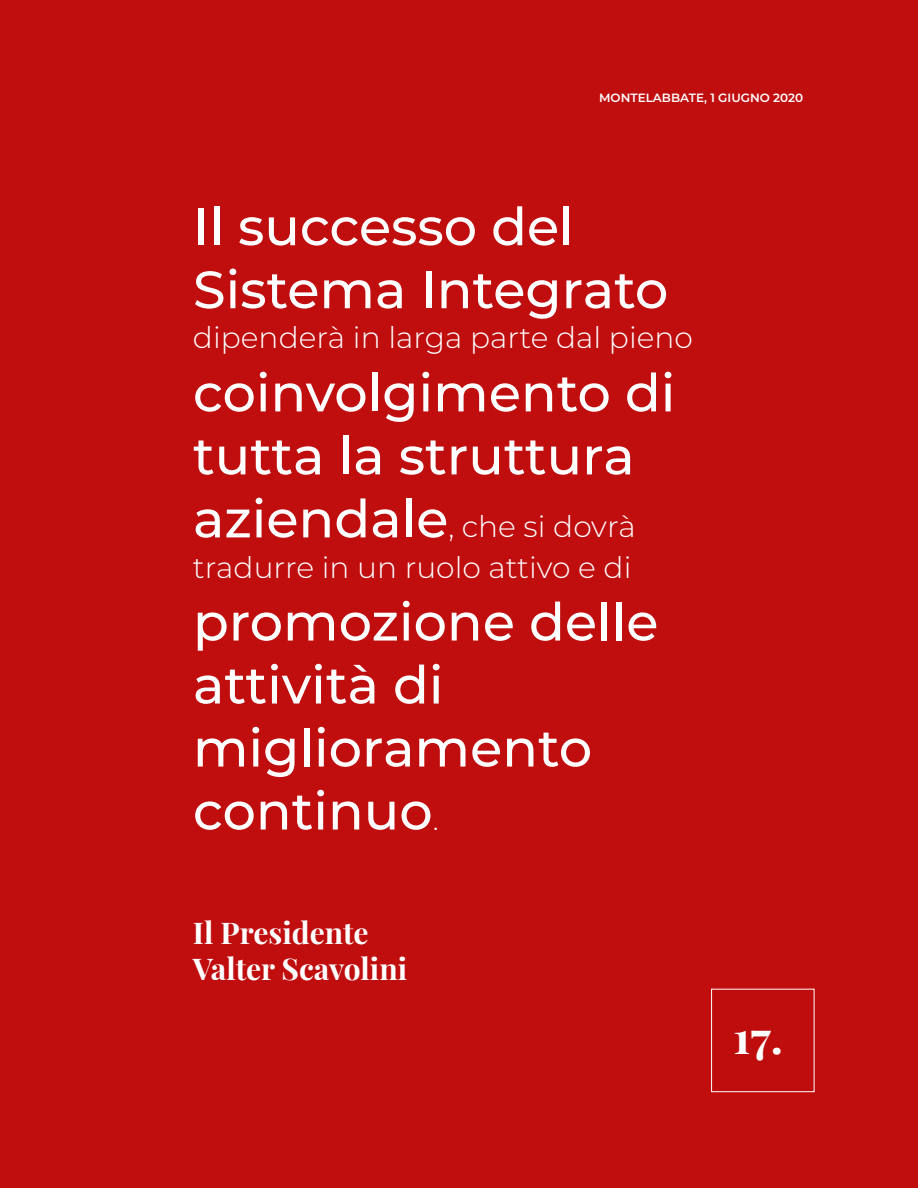
<style>
.page{position:relative;width:918px;height:1188px;background:#c00d0e}
.page>*{position:absolute;margin:0;border:0;box-sizing:border-box;transform-origin:0 0}
.t1{font:500 52.5px/63px "Montserrat";color:#fff}
.t2{font:700 45px "Playfair Display";color:#fff}
.t3{font:700 30px/36px "Playfair Display";color:#fff}
.t4{font:300 29.7px/40.2px "Montserrat";color:#fff}
.t5{font:600 12px "Montserrat";color:#fff}
.s1{font-weight:500;font-size:52.5px}
.s2{font-weight:300;font-size:29.7px}
</style>
<div class="page">
<div style="left:711px;top:989px;width:103px;height:103px;background:#bf0d0d;border:1px solid #fff"></div>
<p class="t5" style="left:599px;top:89px;width:206px">MONTELABBATE, 1 GIUGNO 2020</p>
<p class="t1" style="left:193px;top:193px;width:477px">Il successo del<br>Sistema Integrato</p>
<p class="t4" style="left:193px;top:317px;width:502px">dipenderà in larga parte dal pieno</p>
<p class="t1" style="left:193px;top:359px;width:484px">coinvolgimento di tutta la struttura</p>
<p class="t4" style="left:193px;top:506px;width:444px"><span class="s1">aziendale</span>, che si dovrà tradurre in un ruolo attivo e di</p>
<p class="t1" style="left:193px;top:588px;width:467px">promozione delle attività di miglioramento continuo<span class="s2">.</span></p>
<p class="t3" style="left:193px;top:912px;width:216px">Il Presidente<br>Valter Scavolini</p>
<p class="t2" style="left:733px;top:1002px;width:51px">17.</p>
</div>
